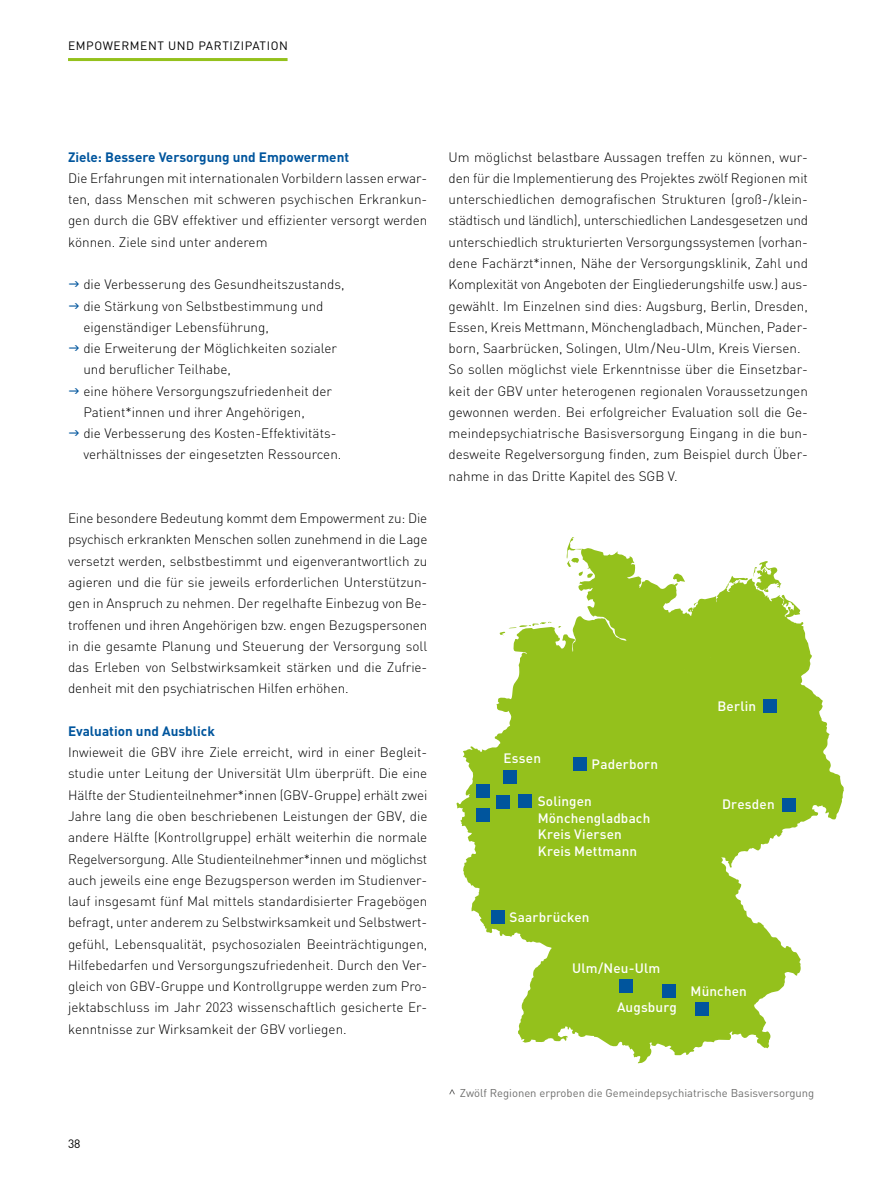
<style>
.page{position:relative;width:893px;height:1191px;background:#fff}
.page>*{position:absolute;margin:0;border:0;box-sizing:border-box;transform-origin:0 0}
.t1{font:300 13.5px/21.3px "DIN Pro";color:#000}
.t2{font:500 13.5px/16.5px "DIN Pro";letter-spacing:.01em;color:#fff}
.t3{font:700 13.5px "DIN Pro";color:#00559d}
.t4{font:12px "DIN Pro";letter-spacing:.05em;color:#000}
.t5{font:11.25px "DIN Pro";color:#6f6f6e}
</style>
<div class="page">
<svg style="left:457px;top:537px;width:387px;height:526px;fill:#94c11c"></svg>
<div style="left:763px;top:699px;width:14px;height:14px;background:#00559d"></div>
<div style="left:782px;top:798px;width:13px;height:13px;background:#00559d"></div>
<div style="left:573px;top:757px;width:13px;height:13px;background:#00559d"></div>
<div style="left:504px;top:770px;width:13px;height:14px;background:#00559d"></div>
<div style="left:519px;top:794px;width:13px;height:13px;background:#00559d"></div>
<div style="left:496px;top:795px;width:14px;height:14px;background:#00559d"></div>
<div style="left:476px;top:784px;width:13px;height:13px;background:#00559d"></div>
<div style="left:476px;top:808px;width:13px;height:14px;background:#00559d"></div>
<div style="left:491px;top:910px;width:14px;height:14px;background:#00559d"></div>
<div style="left:619px;top:979px;width:14px;height:13px;background:#00559d"></div>
<div style="left:662px;top:983px;width:14px;height:14px;background:#00559d"></div>
<div style="left:695px;top:1001px;width:14px;height:14px;background:#00559d"></div>
<svg style="left:449px;top:1089px;width:6px;height:5px"></svg>
<hr style="left:68px;top:58px;width:220px;height:3px;background:#94c11c">
<p class="t4" style="left:68px;top:38px;width:221px">EMPOWERMENT UND PARTIZIPATION</p>
<h5 class="t3" style="left:68px;top:148px;width:283px">Ziele: Bessere Versorgung und Empowerment</h5>
<p class="t1" style="left:68px;top:167px;width:361px">Die Erfahrungen mit internationalen Vorbildern lassen erwar&shy;ten, dass Menschen mit schweren psychischen Erkrankun&shy;gen durch die GBV effektiver und effizienter versorgt werden können. Ziele sind unter anderem</p>
<p class="t1" style="left:83px;top:273px;width:263px">die Verbesserung des Gesundheitszustands,</p>
<p class="t1" style="left:83px;top:294px;width:242px">die Stärkung von Selbstbestimmung und eigenständiger Lebensführung,</p>
<p class="t1" style="left:83px;top:337px;width:255px">die Erweiterung der Möglichkeiten sozialer und beruflicher Teilhabe,</p>
<p class="t1" style="left:83px;top:379px;width:250px">eine höhere Versorgungszufriedenheit der<br>Patient*innen und ihrer Angehörigen,</p>
<p class="t1" style="left:83px;top:422px;width:260px">die Verbesserung des Kosten-Effektivitäts&shy;verhältnisses der eingesetzten Ressourcen.</p>
<p class="t1" style="left:68px;top:507px;width:361px;text-align:justify">Eine besondere Bedeutung kommt dem Empowerment zu: Die psychisch erkrankten Menschen sollen zunehmend in die Lage versetzt werden, selbstbestimmt und eigenverantwortlich zu agieren und die für sie jeweils erforderlichen Unterstützun&shy;gen in Anspruch zu nehmen. Der regelhafte Einbezug von Be&shy;troffenen und ihren Angehörigen bzw. engen Bezugspersonen in die gesamte Planung und Steuerung der Versorgung soll das Erleben von Selbstwirksamkeit stärken und die Zufrie&shy;denheit mit den psychiatrischen Hilfen erhöhen.</p>
<h5 class="t3" style="left:68px;top:722px;width:148px">Evaluation und Ausblick</h5>
<p class="t1" style="left:68px;top:741px;width:361px">Inwieweit die GBV ihre Ziele erreicht, wird in einer Begleit&shy;studie unter Leitung der Universität Ulm überprüft. Die eine Hälfte der Studienteilnehmer*innen (GBV-Gruppe) erhält zwei Jahre lang die oben beschriebenen Leistungen der GBV, die andere Hälfte (Kontrollgruppe) erhält weiterhin die normale Regelversorgung. Alle Studienteilnehmer*innen und möglichst auch jeweils eine enge Bezugsperson werden im Studienver&shy;lauf insgesamt fünf Mal mittels standardisierter Fragebögen befragt, unter anderem zu Selbstwirksamkeit und Selbstwert&shy;gefühl, Lebensqualität, psychosozialen Beeinträchtigungen, Hilfebedarfen und Versorgungszufriedenheit. Durch den Ver&shy;gleich von GBV-Gruppe und Kontrollgruppe werden zum Pro&shy;jektabschluss im Jahr 2023 wissenschaftlich gesicherte Er&shy;kenntnisse zur Wirksamkeit der GBV vorliegen.</p>
<p class="t4" style="left:68px;top:1135px;width:14px">38</p>
<p class="t1" style="left:449px;top:145px;width:361px">Um möglichst belastbare Aussagen treffen zu können, wur&shy;den für die Implementierung des Projektes zwölf Regionen mit unterschiedlichen demografischen Strukturen (groß-/klein&shy;städtisch und ländlich), unterschiedlichen Landesgesetzen und unterschiedlich strukturierten Versorgungssystemen (vorhan&shy;dene Fachärzt*innen, Nähe der Versorgungsklinik, Zahl und Komplexität von Angeboten der Eingliederungshilfe usw.) aus&shy;gewählt. Im Einzelnen sind dies: Augsburg, Berlin, Dresden, Essen, Kreis Mettmann, Mönchengladbach, München, Pader&shy;born, Saarbrücken, Solingen, Ulm/Neu-Ulm, Kreis Viersen.</p>
<p class="t1" style="left:449px;top:358px;width:361px">So sollen möglichst viele Erkenntnisse über die Einsetzbar&shy;keit der GBV unter heterogenen regionalen Voraussetzungen gewonnen werden. Bei erfolgreicher Evaluation soll die Ge&shy;meindepsychiatrische Basisversorgung Eingang in die bun&shy;desweite Regelversorgung finden, zum Beispiel durch Über&shy;nahme in das Dritte Kapitel des SGB V.</p>
<p class="t2" style="left:503px;top:749px;width:39px">Essen</p>
<p class="t2" style="left:592px;top:755px;width:68px">Paderborn</p>
<p class="t2" style="left:538px;top:792px;width:114px">Solingen<br>Mönchengladbach<br>Kreis Viersen<br>Kreis Mettmann</p>
<p class="t2" style="left:717px;top:697px;width:40px">Berlin</p>
<p class="t2" style="left:722px;top:795px;width:54px">Dresden</p>
<p class="t2" style="left:509px;top:908px;width:82px">Saarbrücken</p>
<p class="t2" style="left:572px;top:959px;width:90px">Ulm/Neu-Ulm</p>
<p class="t2" style="left:617px;top:998px;width:62px">Augsburg</p>
<p class="t2" style="left:691px;top:982px;width:58px">München</p>
<p class="t5" style="left:460px;top:1085px;width:356px">Zwölf Regionen erproben die Gemeindepsychiatrische Basisversorgung</p>
</div>
